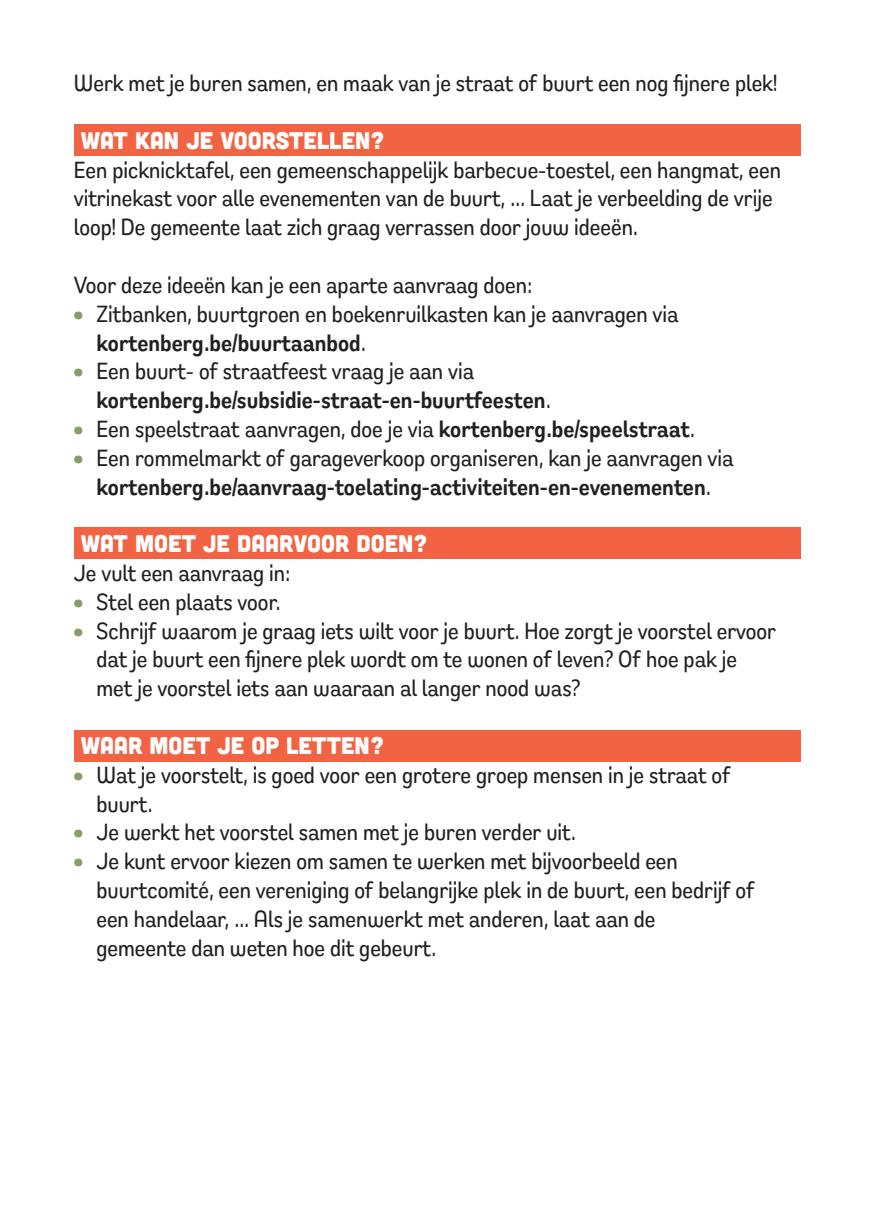
<style>
.page{position:relative;width:874px;height:1225px;background:#fff}
.page>*{position:absolute;margin:0;border:0;box-sizing:border-box;transform-origin:0 0}
.t1{font:500 24px/28.8px "Remora Sans W1";color:#231f20}
.t2{font:600 24px/28.8px "Remora Sans W1";color:#231f20}
.t3{font:24px "Cubano";color:#fff}
.s1{color:#899d68}
.s2{font-weight:600}
.s3{font-weight:500;color:#899d68}
.s4{font-weight:500}
</style>
<div class="page">
<div style="left:74px;top:730px;width:725px;height:31px;background:#f16343"></div>
<div style="left:74px;top:527px;width:725px;height:31px;background:#f16343"></div>
<div style="left:74px;top:125px;width:725px;height:31px;background:#f16343"></div>
<p class="t1" style="left:74px;top:68px;width:704px">Werk met je buren samen, en maak van je straat of buurt een nog fijnere plek!</p>
<p class="t3" style="left:81px;top:125px;width:305px">WAT KAN JE VOORSTELLEN?</p>
<p class="t1" style="left:74px;top:155px;width:708px">Een picknicktafel, een gemeenschappelijk barbecue-toestel, een hangmat, een vitrinekast voor alle evenementen van de buurt, ... Laat je verbeelding de vrije loop! De gemeente laat zich graag verrassen door jouw ideeën.</p>
<p class="t1" style="left:74px;top:270px;width:459px">Voor deze ideeën kan je een aparte aanvraag doen:</p>
<p class="t1" style="left:96px;top:299px;width:583px;text-indent:-23px"><span class="s1">•</span> Zitbanken, buurtgroen en boekenruilkasten kan je aanvragen via <span class="s2">kortenberg.be/buurtaanbod</span>.</p>
<p class="t2" style="left:96px;top:356px;width:455px;text-indent:-23px"><span class="s3">•</span> <span class="s4">Een buurt- of straatfeest vraag je aan via </span>kortenberg.be/subsidie-straat-en-buurtfeesten<span class="s4">.</span></p>
<p class="t1" style="left:74px;top:414px;width:622px"><span class="s1">•</span> Een speelstraat aanvragen, doe je via <span class="s2">kortenberg.be/speelstraat</span>.</p>
<p class="t2" style="left:74px;top:443px;width:661px;text-align:center"><span class="s3">•</span> <span class="s4">Een rommelmarkt of garageverkoop organiseren, kan je aanvragen via </span>kortenberg.be/aanvraag-toelating-activiteiten-en-evenementen<span class="s4">.</span></p>
<p class="t3" style="left:81px;top:528px;width:348px">WAT MOET JE DAARVOOR DOEN?</p>
<p class="t1" style="left:74px;top:558px;width:217px">Je vult een aanvraag in:</p>
<p class="t1" style="left:74px;top:587px;width:208px"><span class="s1">•</span> Stel een plaats voor.</p>
<p class="t1" style="left:96px;top:615px;width:680px;text-indent:-23px"><span class="s1">•</span> Schrijf waarom je graag iets wilt voor je buurt. Hoe zorgt je voorstel ervoor dat je buurt een fijnere plek wordt om te wonen of leven? Of hoe pak je met je voorstel iets aan waaraan al langer nood was?</p>
<p class="t3" style="left:81px;top:730px;width:304px">WAAR MOET JE OP LETTEN?</p>
<p class="t1" style="left:96px;top:759px;width:635px;text-indent:-23px"><span class="s1">•</span> Wat je voorstelt, is goed voor een grotere groep mensen in je straat of buurt.</p>
<p class="t1" style="left:74px;top:817px;width:503px"><span class="s1">•</span> Je werkt het voorstel samen met je buren verder uit.</p>
<p class="t1" style="left:96px;top:846px;width:659px;text-indent:-23px"><span class="s1">•</span> Je kunt ervoor kiezen om samen te werken met bijvoorbeeld een buurtcomité, een vereniging of belangrijke plek in de buurt, een bedrijf of een handelaar, … Als je samenwerkt met anderen, laat aan de<br>gemeente dan weten hoe dit gebeurt.</p>
</div>
